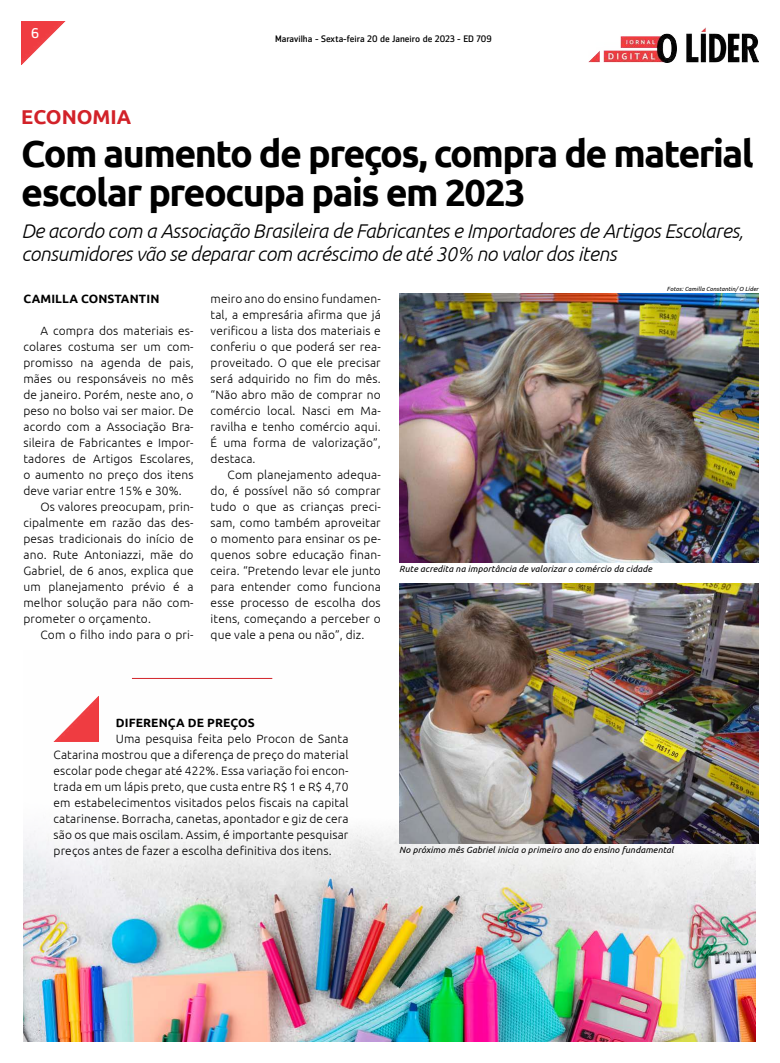
<style>
.page{position:relative;width:780px;height:1063px;background:#fff}
.page>*{position:absolute;margin:0;border:0;box-sizing:border-box;transform-origin:0 0}
.t1{font:700 37.6px/39.5px "Ubuntu";letter-spacing:-.04em;color:#000}
.t2{font:700 20px "Ubuntu";color:#d22229}
.t3{font:italic 300 19.8px/23.8px "Ubuntu";letter-spacing:-.02em;color:#000}
.t4{font:14px "Zemestro Std";color:#fff}
.t5{font:300 12px/16px "Ubuntu";letter-spacing:.01em;color:#000;text-align:justify}
.t6{font:700 12px "Ubuntu";letter-spacing:.01em;color:#000}
.t7{font:9.3px "Zemestro Std";color:#000}
.t8{font:italic 9px "Ubuntu";letter-spacing:.01em;color:#000}
.t9{font:italic 6px "Ubuntu";letter-spacing:.01em;color:#000}
</style>
<div class="page">
<img style="left:21px;top:21px;width:44px;height:44px">
<img style="left:588px;top:27px;width:170px;height:36px">
<img style="left:23px;top:677px;width:732px;height:365px">
<img style="left:399px;top:584px;width:359px;height:259px">
<img style="left:399px;top:293px;width:359px;height:270px">
<img style="left:54px;top:696px;width:45px;height:45px">
<hr style="left:132px;top:678px;width:140px;height:1px;background:#d22229">
<p class="t4" style="left:31px;top:24px;width:9px">6</p>
<p class="t7" style="left:275px;top:33px;width:218px">Maravilha - Sexta-feira 20 de Janeiro de 2023 - ED 709</p>
<h2 class="t2" style="left:21px;top:105px;width:111px">ECONOMIA</h2>
<h1 class="t1" style="left:21px;top:133px;width:734px">Com aumento de preços, compra de material escolar preocupa pais em 2023</h1>
<h3 class="t3" style="left:21px;top:218px;width:723px">De acordo com a Associação Brasileira de Fabricantes e Importadores de Artigos Escolares, consumidores vão se deparar com acréscimo de até 30% no valor dos itens</h3>
<p class="t6" style="left:23px;top:291px;width:137px">CAMILLA CONSTANTIN</p>
<p class="t5" style="left:40px;top:322px;width:155px">A compra dos materiais es-</p>
<p class="t5" style="left:23px;top:338px;width:172px">colares costuma ser um com-</p>
<p class="t5" style="left:23px;top:354px;width:172px">promisso na agenda de pais,</p>
<p class="t5" style="left:23px;top:370px;width:172px">mães ou responsáveis no mês</p>
<p class="t5" style="left:23px;top:386px;width:172px">de janeiro. Porém, neste ano, o</p>
<p class="t5" style="left:23px;top:402px;width:172px">peso no bolso vai ser maior. De</p>
<p class="t5" style="left:23px;top:418px;width:172px">acordo com a Associação Bra-</p>
<p class="t5" style="left:23px;top:434px;width:172px">sileira de Fabricantes e Impor-</p>
<p class="t5" style="left:23px;top:450px;width:172px">tadores de Artigos Escolares,</p>
<p class="t5" style="left:23px;top:466px;width:172px">o aumento no preço dos itens</p>
<p class="t5" style="left:23px;top:482px;width:160px">deve variar entre 15% e 30%.</p>
<p class="t5" style="left:40px;top:498px;width:155px">Os valores preocupam, prin-</p>
<p class="t5" style="left:23px;top:514px;width:172px">cipalmente em razão das des-</p>
<p class="t5" style="left:23px;top:530px;width:172px">pesas tradicionais do início de</p>
<p class="t5" style="left:23px;top:546px;width:172px">ano. Rute Antoniazzi, mãe do</p>
<p class="t5" style="left:23px;top:562px;width:172px">Gabriel, de 6 anos, explica que</p>
<p class="t5" style="left:23px;top:578px;width:172px">um planejamento prévio é a</p>
<p class="t5" style="left:23px;top:594px;width:172px">melhor solução para não com-</p>
<p class="t5" style="left:23px;top:610px;width:129px">prometer o orçamento.</p>
<p class="t5" style="left:40px;top:626px;width:155px">Com o filho indo para o pri-</p>
<p class="t9" style="left:667px;top:285px;width:93px">Fotos: Camilla Constantin/ O Líder</p>
<p class="t5" style="left:211px;top:290px;width:172px">meiro ano do ensino fundamen&shy;tal, a empresária afirma que já verificou a lista dos materiais e conferiu o que poderá ser rea&shy;proveitado. O que ele precisar será adquirido no fim do mês. “Não abro mão de comprar no comércio local. Nasci em Ma&shy;ravilha e tenho comércio aqui.<br>É uma forma de valorização”, destaca.</p>
<p class="t5" style="left:211px;top:466px;width:172px;text-indent:17px">Com planejamento adequa&shy;do, é possível não só comprar tudo o que as crianças preci&shy;sam, como também aproveitar o momento para ensinar os pe&shy;quenos sobre educação finan&shy;ceira. “Pretendo levar ele junto para entender como funciona esse processo de escolha dos itens, começando a perceber o que vale a pena ou não”, diz.</p>
<p class="t8" style="left:399px;top:563px;width:254px">Rute acredita na importância de valorizar o comércio da cidade</p>
<p class="t6" style="left:116px;top:715px;width:140px">DIFERENÇA DE PREÇOS</p>
<p class="t5" style="left:54px;top:730px;width:296px;text-indent:62px">Uma pesquisa feita pelo Procon de Santa Catarina mostrou que a diferença de preço do material escolar pode chegar até 422%. Essa variação foi encon&shy;trada em um lápis preto, que custa entre R$ 1 e R$ 4,70 em estabelecimentos visitados pelos fiscais na capital catarinense. Borracha, canetas, apontador e giz de cera são os que mais oscilam. Assim, é importante pesquisar preços antes de fazer a escolha definitiva dos itens.</p>
<p class="t8" style="left:399px;top:845px;width:276px">No próximo mês Gabriel inicia o primeiro ano do ensino fundamental</p>
</div>
